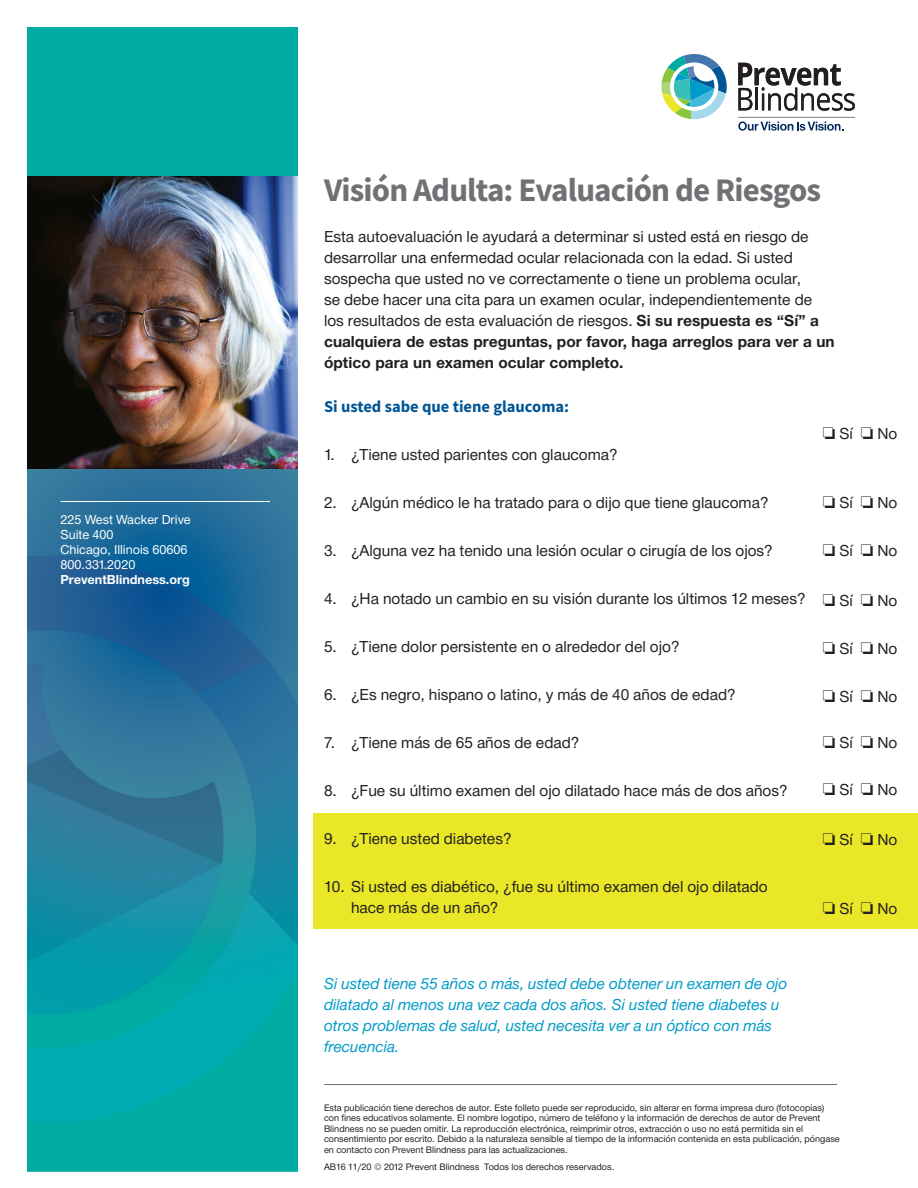
<style>
.page{position:relative;width:918px;height:1188px;background:#fff}
.page>*{position:absolute;margin:0;border:0;box-sizing:border-box;transform-origin:0 0}
.t1{font:700 33px "Source Sans Pro";letter-spacing:-.025em;color:#717074}
.BODY{font:16.5px/21px "Helvetica Neue H55";color:#231f20}
.BODY-2{font:16.5px/21px "Helvetica Neue H56";color:#009bc8}
.t2{font:16.5px "Helvetica Neue H75";color:#231f20}
.t3{font:700 16.5px "Source Sans Pro";color:#005595}
.t4{font:13.5px "Helvetica Neue H55";color:#fff}
.t5{font:13.5px "Helvetica Neue H75";color:#fff}
.t6{font:9.75px/10.5px "Helvetica Neue H55";color:#231f20}
.s1{font-family:"Helvetica Neue H75"}
</style>
<div class="page">
<svg style="left:738px;top:63px;width:117px;height:48px"></svg>
<svg style="left:662px;top:54px;width:65px;height:65px"></svg>
<svg style="left:738px;top:121px;width:105px;height:10px"></svg>
<hr style="left:738px;top:117px;width:117px;height:1px;background:#808083">
<div style="left:313px;top:814px;width:604px;height:115px;background:#e9e727"></div>
<img style="left:27px;top:27px;width:271px;height:1145px">
<img style="left:27px;top:176px;width:271px;height:293px">
<hr style="left:60px;top:501px;width:210px;height:1px;background:#fff">
<hr style="left:324px;top:1084px;width:513px;height:1px;background:#717074">
<p class="t4" style="left:60px;top:511px;width:132px">225 West Wacker Drive</p>
<p class="t4" style="left:60px;top:526px;width:55px">Suite 400</p>
<p class="t4" style="left:60px;top:541px;width:129px">Chicago, Illinois 60606</p>
<p class="t4" style="left:60px;top:556px;width:76px">800.331.2020</p>
<p class="t5" style="left:60px;top:571px;width:131px">PreventBlindness.org</p>
<p class="t1" style="left:324px;top:167px;width:499px">Visión Adulta: Evaluación de Riesgos</p>
<p class="BODY" style="left:324px;top:227px;width:486px">Esta autoevaluación le ayudará a determinar si usted está en riesgo de</p>
<p class="BODY" style="left:324px;top:248px;width:470px">desarrollar una enfermedad ocular relacionada con la edad. Si usted</p>
<p class="BODY" style="left:324px;top:269px;width:479px">sospecha que usted no ve correctamente o tiene un problema ocular,</p>
<p class="BODY" style="left:324px;top:290px;width:490px">se debe hacer una cita para un examen ocular, independientemente de</p>
<p class="BODY" style="left:324px;top:311px;width:497px">los resultados de esta evaluación de riesgos. <span class="s1">Si su respuesta es “Sí” a</span></p>
<p class="t2" style="left:324px;top:331px;width:512px">cualquiera de estas preguntas, por favor, haga arreglos para ver a un</p>
<p class="t2" style="left:324px;top:352px;width:301px">óptico para un examen ocular completo.</p>
<p class="t3" style="left:324px;top:395px;width:247px">Si usted sabe que tiene glaucoma:</p>
<p class="BODY" style="left:324px;top:445px;width:295px">1. ¿Tiene usted parientes con glaucoma?</p>
<p class="BODY" style="left:324px;top:493px;width:446px">2. ¿Algún médico le ha tratado para o dijo que tiene glaucoma?</p>
<p class="BODY" style="left:324px;top:541px;width:450px">3. ¿Alguna vez ha tenido una lesión ocular o cirugía de los ojos?</p>
<p class="BODY" style="left:324px;top:589px;width:483px">4. ¿Ha notado un cambio en su visión durante los últimos 12 meses?</p>
<p class="BODY" style="left:324px;top:637px;width:357px">5. ¿Tiene dolor persistente en o alrededor del ojo?</p>
<p class="BODY" style="left:324px;top:685px;width:413px">6. ¿Es negro, hispano o latino, y más de 40 años de edad?</p>
<p class="BODY" style="left:324px;top:733px;width:257px">7. ¿Tiene más de 65 años de edad?</p>
<p class="BODY" style="left:324px;top:781px;width:465px">8. ¿Fue su último examen del ojo dilatado hace más de dos años?</p>
<p class="BODY" style="left:324px;top:829px;width:189px">9. ¿Tiene usted diabetes?</p>
<p class="BODY" style="left:351px;top:877px;width:418px;text-indent:-27px">10. Si usted es diabético, ¿fue su último examen del ojo dilatado hace más de un año?</p>
<p class="BODY" style="left:823px;top:425px;width:76px">□ Sí □ No</p>
<p class="BODY" style="left:823px;top:493px;width:76px">□ Sí □ No</p>
<p class="BODY" style="left:823px;top:542px;width:76px">□ Sí □ No</p>
<p class="BODY" style="left:823px;top:591px;width:76px">□ Sí □ No</p>
<p class="BODY" style="left:823px;top:639px;width:76px">□ Sí □ No</p>
<p class="BODY" style="left:823px;top:687px;width:76px">□ Sí □ No</p>
<p class="BODY" style="left:823px;top:734px;width:76px">□ Sí □ No</p>
<p class="BODY" style="left:823px;top:780px;width:76px">□ Sí □ No</p>
<p class="BODY" style="left:823px;top:830px;width:76px">□ Sí □ No</p>
<p class="BODY" style="left:823px;top:900px;width:76px">□ Sí □ No</p>
<p class="BODY-2" style="left:324px;top:974px;width:465px">Si usted tiene 55 años o más, usted debe obtener un examen de ojo dilatado al menos una vez cada dos años. Si usted tiene diabetes u otros problemas de salud, usted necesita ver a un óptico con más frecuencia.</p>
<p class="t6" style="left:324px;top:1103px;width:517px">Esta publicación tiene derechos de autor. Este folleto puede ser reproducido, sin alterar en forma impresa duro (fotocopias) con fines educativos solamente. El nombre logotipo, número de teléfono y la información de derechos de autor de Prevent Blindness no se pueden omitir. La reproducción electrónica, reimprimir otros, extracción o uso no está permitida sin el consentimiento por escrito. Debido a la naturaleza sensible al tiempo de la información contenida en esta publicación, póngase en contacto con Prevent Blindness para las actualizaciones.</p>
<p class="t6" style="left:324px;top:1162px;width:292px">AB16 11/20 © 2012 Prevent Blindness Todos los derechos reservados.</p>
</div>
